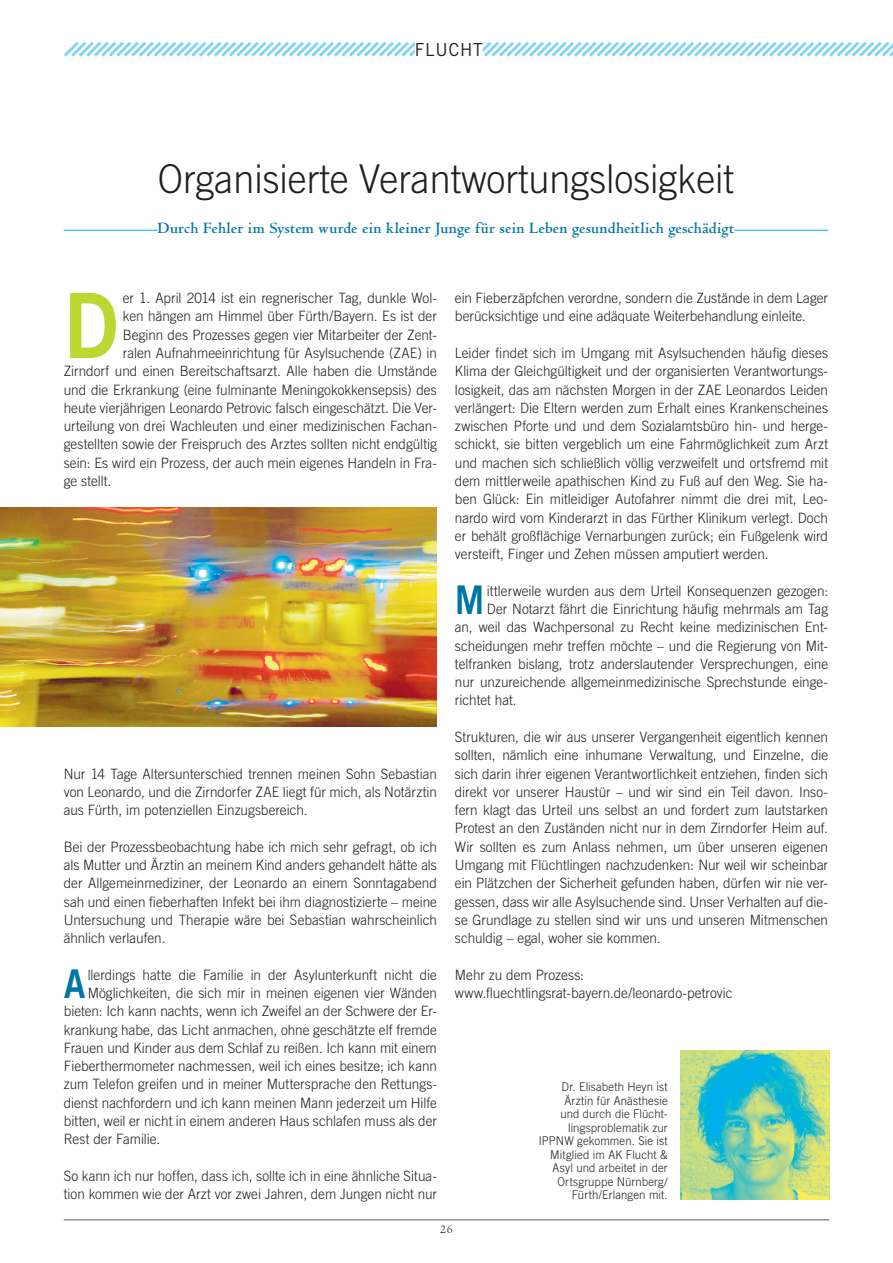
<style>
.page{position:relative;width:893px;height:1263px;background:#fff}
.page>*{position:absolute;margin:0;border:0;box-sizing:border-box;transform-origin:0 0}
._14a_Body_SANS_initi{font:90.15px "Trade Gothic LT Std Bd 2";color:#bed630;scale:.9 1}
._01_Headline_26_5pt{font:300 39.75px "Trade Gothic LT Std";color:#231f20;scale:.95 1}
._14b_Body_SANS_initi{font:39.6px "Trade Gothic LT Std Bd 2";color:#0076a3;scale:.9 1}
.Kopfzeile{font:18px "Trade Gothic LT Std";letter-spacing:.05em;color:#231f20;scale:.95 1}
._02_Unterzeile_Headl{font:700 16.5px "Centaur MT Std";letter-spacing:.01em;color:#0076a3}
._14c_Body_SANS{font:300 14.25px/18.3px "Trade Gothic LT Std";color:#231f20;text-align:justify;scale:.95 1}
._14b_Body_SANS_initi-2{font:300 14.25px "Trade Gothic LT Std";color:#231f20;scale:.95 1}
._14a_Body_SANS_initi-2{font:300 14.25px "Trade Gothic LT Std";color:#231f20;scale:.95 1}
._14c_Body_SANS_ohne{font:300 14.25px "Trade Gothic LT Std";color:#231f20;scale:.95 1}
._07_Bildunterschrift{font:300 12px/13.5px "Trade Gothic LT Std";letter-spacing:.01em;color:#231f20;text-align:right;scale:.95 1}
.t1{font:12px "Centaur MT Std";color:#231f20}
</style>
<div class="page">
<hr style="left:64px;top:1219px;width:765px;height:1px;background:#57585a">
<img style="left:680px;top:1050px;width:149px;height:149px">
<img style="left:0;top:507px;width:437px;height:219px">
<hr style="left:64px;top:230px;width:764px;height:1px;background:#00aeef">
<div style="left:158px;top:226px;width:576px;height:6px;background:#fff"></div>
<svg style="left:64px;top:41px;width:829px;height:16px"></svg>
<div style="left:415px;top:42px;width:68px;height:15px;background:#fff"></div>
<p class="Kopfzeile" style="left:415px;top:38px;width:73px">FLUCHT</p>
<p class="_01_Headline_26_5pt" style="left:158px;top:156px;width:608px">Organisierte Verantwortungslosigkeit</p>
<p class="_02_Unterzeile_Headl" style="left:158px;top:219px;width:578px">Durch Fehler im System wurde ein kleiner Junge für sein Leben gesundheitlich geschädigt</p>
<p class="_14a_Body_SANS_initi" style="left:64px;top:270px;width:62px">D</p>
<p class="_14a_Body_SANS_initi-2" style="left:123px;top:290px;width:332px">er 1. April 2014 ist ein regnerischer Tag, dunkle Wol-</p>
<p class="_14a_Body_SANS_initi-2" style="left:123px;top:308px;width:332px">ken hängen am Himmel über Fürth/Bayern. Es ist der</p>
<p class="_14a_Body_SANS_initi-2" style="left:123px;top:326px;width:332px">Beginn des Prozesses gegen vier Mitarbeiter der Zent-</p>
<p class="_14a_Body_SANS_initi-2" style="left:123px;top:344px;width:332px">ralen Aufnahmeeinrichtung für Asylsuchende (ZAE) in</p>
<p class="_14a_Body_SANS_initi-2" style="left:64px;top:363px;width:394px">Zirndorf und einen Bereitschaftsarzt. Alle haben die Umstände</p>
<p class="_14a_Body_SANS_initi-2" style="left:64px;top:381px;width:394px">und die Erkrankung (eine fulminante Meningokokkensepsis) des</p>
<p class="_14a_Body_SANS_initi-2" style="left:64px;top:399px;width:394px">heute vierjährigen Leonardo Petrovic falsch eingeschätzt. Die Ver-</p>
<p class="_14a_Body_SANS_initi-2" style="left:64px;top:418px;width:394px">urteilung von drei Wachleuten und einer medizinischen Fachan-</p>
<p class="_14a_Body_SANS_initi-2" style="left:64px;top:436px;width:394px">gestellten sowie der Freispruch des Arztes sollten nicht endgültig</p>
<p class="_14a_Body_SANS_initi-2" style="left:64px;top:454px;width:394px">sein: Es wird ein Prozess, der auch mein eigenes Handeln in Fra-</p>
<p class="_14a_Body_SANS_initi-2" style="left:64px;top:472px;width:52px">ge stellt.</p>
<p class="_14c_Body_SANS" style="left:64px;top:764px;width:394px">Nur 14 Tage Altersunterschied trennen meinen Sohn Sebastian von Leonardo, und die Zirndorfer ZAE liegt für mich, als Notärztin aus Fürth, im potenziellen Einzugsbereich.</p>
<p class="_14c_Body_SANS" style="left:64px;top:837px;width:394px">Bei der Prozessbeobachtung habe ich mich sehr gefragt, ob ich als Mutter und Ärztin an meinem Kind anders gehandelt hätte als der Allgemeinmediziner, der Leonardo an einem Sonntagabend sah und einen fieberhaften Infekt bei ihm diagnostizierte – meine Untersuchung und Therapie wäre bei Sebastian wahrscheinlich ähnlich verlaufen.</p>
<p class="_14b_Body_SANS_initi" style="left:64px;top:959px;width:26px">A</p>
<p class="_14b_Body_SANS_initi-2" style="left:88px;top:966px;width:369px">llerdings hatte die Familie in der Asylunterkunft nicht die</p>
<p class="_14b_Body_SANS_initi-2" style="left:88px;top:984px;width:369px">Möglichkeiten, die sich mir in meinen eigenen vier Wänden</p>
<p class="_14b_Body_SANS_initi-2" style="left:64px;top:1003px;width:394px">bieten: Ich kann nachts, wenn ich Zweifel an der Schwere der Er-</p>
<p class="_14b_Body_SANS_initi-2" style="left:64px;top:1021px;width:394px">krankung habe, das Licht anmachen, ohne geschätzte elf fremde</p>
<p class="_14b_Body_SANS_initi-2" style="left:64px;top:1039px;width:394px">Frauen und Kinder aus dem Schlaf zu reißen. Ich kann mit einem</p>
<p class="_14b_Body_SANS_initi-2" style="left:64px;top:1058px;width:394px">Fieberthermometer nachmessen, weil ich eines besitze; ich kann</p>
<p class="_14b_Body_SANS_initi-2" style="left:64px;top:1076px;width:394px">zum Telefon greifen und in meiner Muttersprache den Rettungs-</p>
<p class="_14b_Body_SANS_initi-2" style="left:64px;top:1094px;width:394px">dienst nachfordern und ich kann meinen Mann jederzeit um Hilfe</p>
<p class="_14b_Body_SANS_initi-2" style="left:64px;top:1112px;width:394px">bitten, weil er nicht in einem anderen Haus schlafen muss als der</p>
<p class="_14b_Body_SANS_initi-2" style="left:64px;top:1131px;width:103px">Rest der Familie.</p>
<p class="_14c_Body_SANS" style="left:64px;top:1166px;width:394px">So kann ich nur hoffen, dass ich, sollte ich in eine ähnliche Situa&shy;tion kommen wie der Arzt vor zwei Jahren, dem Jungen nicht nur</p>
<p class="_14c_Body_SANS" style="left:455px;top:289px;width:394px">ein Fieberzäpfchen verordne, sondern die Zustände in dem Lager berücksichtige und eine adäquate Weiterbehandlung einleite.</p>
<p class="_14c_Body_SANS" style="left:455px;top:344px;width:394px">Leider findet sich im Umgang mit Asylsuchenden häufig dieses Klima der Gleichgültigkeit und der organisierten Verantwortungs&shy;losigkeit, das am nächsten Morgen in der ZAE Leonardos Leiden verlängert: Die Eltern werden zum Erhalt eines Krankenscheines zwischen Pforte und und dem Sozialamtsbüro hin- und herge&shy;schickt, sie bitten vergeblich um eine Fahrmöglichkeit zum Arzt und machen sich schließlich völlig verzweifelt und ortsfremd mit dem mittlerweile apathischen Kind zu Fuß auf den Weg. Sie ha&shy;ben Glück: Ein mitleidiger Autofahrer nimmt die drei mit, Leo&shy;nardo wird vom Kinderarzt in das Fürther Klinikum verlegt. Doch er behält großflächige Vernarbungen zurück; ein Fußgelenk wird versteift, Finger und Zehen müssen amputiert werden.</p>
<p class="_14b_Body_SANS_initi" style="left:455px;top:575px;width:34px">M</p>
<p class="_14b_Body_SANS_initi-2" style="left:487px;top:582px;width:361px">ittlerweile wurden aus dem Urteil Konsequenzen gezogen:</p>
<p class="_14b_Body_SANS_initi-2" style="left:487px;top:600px;width:361px">Der Notarzt fährt die Einrichtung häufig mehrmals am Tag</p>
<p class="_14b_Body_SANS_initi-2" style="left:455px;top:619px;width:394px">an, weil das Wachpersonal zu Recht keine medizinischen Ent-</p>
<p class="_14b_Body_SANS_initi-2" style="left:455px;top:637px;width:394px">scheidungen mehr treffen möchte – und die Regierung von Mit-</p>
<p class="_14b_Body_SANS_initi-2" style="left:455px;top:655px;width:394px">telfranken bislang, trotz anderslautender Versprechungen, eine</p>
<p class="_14b_Body_SANS_initi-2" style="left:455px;top:674px;width:394px">nur unzureichende allgemeinmedizinische Sprechstunde einge-</p>
<p class="_14b_Body_SANS_initi-2" style="left:455px;top:692px;width:67px">richtet hat.</p>
<p class="_14c_Body_SANS" style="left:455px;top:728px;width:394px">Strukturen, die wir aus unserer Vergangenheit eigentlich kennen sollten, nämlich eine inhumane Verwaltung, und Einzelne, die sich darin ihrer eigenen Verantwortlichkeit entziehen, finden sich direkt vor unserer Haustür – und wir sind ein Teil davon. Inso&shy;fern klagt das Urteil uns selbst an und fordert zum lautstarken Protest an den Zuständen nicht nur in dem Zirndorfer Heim auf.<br>Wir sollten es zum Anlass nehmen, um über unseren eigenen Umgang mit Flüchtlingen nachzudenken: Nur weil wir scheinbar ein Plätzchen der Sicherheit gefunden haben, dürfen wir nie ver&shy;gessen, dass wir alle Asylsuchende sind. Unser Verhalten auf die&shy;se Grundlage zu stellen sind wir uns und unseren Mitmenschen schuldig – egal, woher sie kommen.</p>
<p class="_14c_Body_SANS" style="left:455px;top:965px;width:137px">Mehr zu dem Prozess:</p>
<p class="_14c_Body_SANS_ohne" style="left:455px;top:984px;width:294px">www.fluechtlingsrat-bayern.de/leonardo-petrovic</p>
<p class="_07_Bildunterschrift" style="left:539px;top:1080px;width:137px">Dr. Elisabeth Heyn ist<br>Ärztin für Anästhesie<br>und durch die Flücht&shy;lingsproblematik zur<br>IPPNW gekommen. Sie ist<br>Mitglied im AK Flucht &amp;<br>Asyl und arbeitet in der<br>Ortsgruppe Nürnberg/<br>Fürth/Erlangen mit.</p>
<p class="t1" style="left:440px;top:1222px;width:14px">26</p>
</div>
